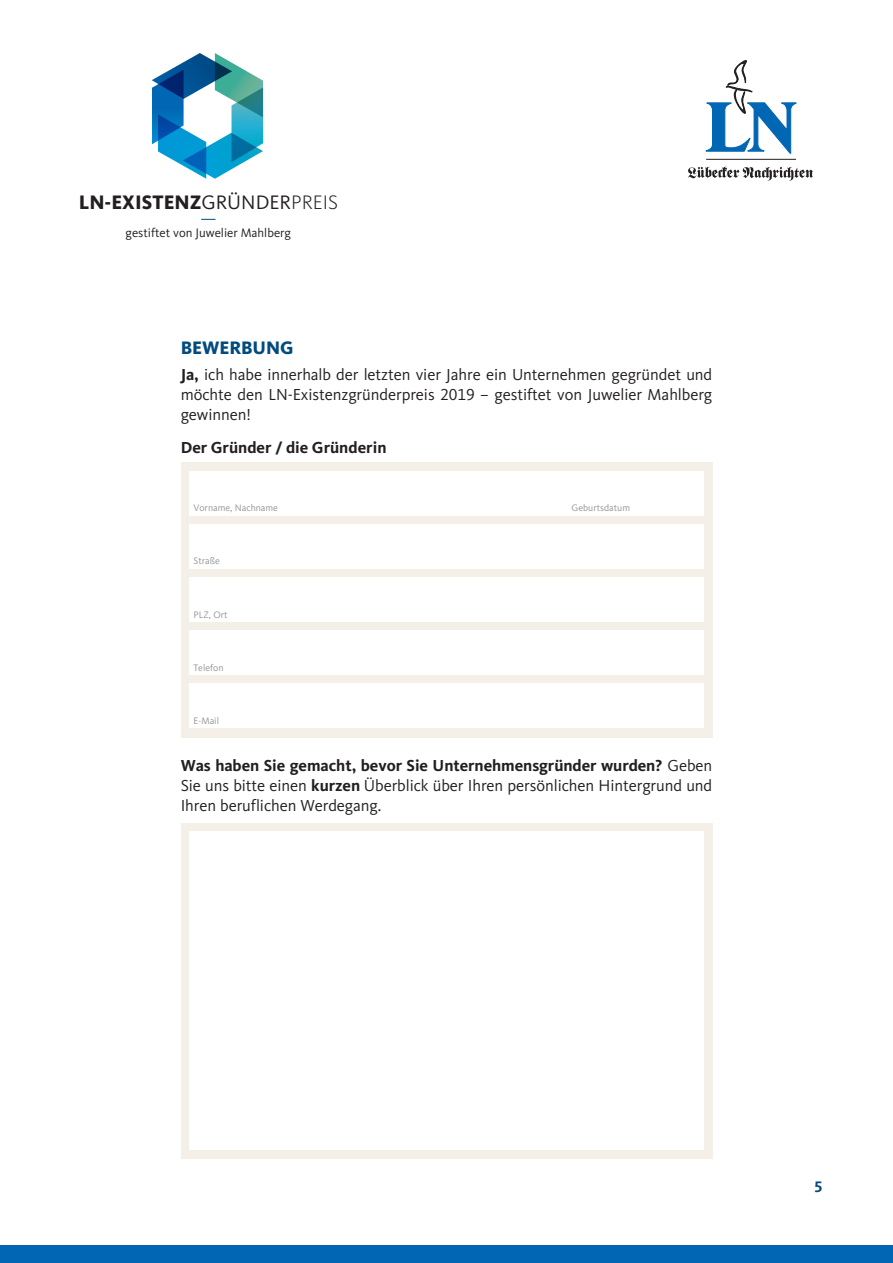
<style>
.page{position:relative;width:893px;height:1263px;background:#fff}
.page>*{position:absolute;margin:0;border:0;box-sizing:border-box;transform-origin:0 0}
.t1{font:800 20.25px "Kievit TF";color:#231f20}
.t2{font:800 18.75px "Kievit TF";letter-spacing:-.005em;color:#014b7e}
.t3{font:16.5px/19.8px "Kievit TF";letter-spacing:-.005em;color:#231f20;text-align:justify}
.t4{font:700 16.5px "Kievit TF";color:#231f20}
.t5{font:700 15.75px "Kievit TF";color:#014b7e}
.t6{font:12.75px "Kievit TF";color:#231f20}
.t7{font:9.75px "Kievit TF";color:#939598}
.s1{font-weight:400}
.s2{font-weight:300}
.s3{font-weight:700}
</style>
<div class="page">
<div style="left:0;top:1246px;width:893px;height:17px;background:#0166b3"></div>
<hr style="left:706px;top:159px;width:90px;height:1px;background:#231f20">
<svg style="left:706px;top:60px;width:90px;height:94px"></svg>
<svg style="left:688px;top:167px;width:125px;height:14px"></svg>
<svg style="left:152px;top:53px;width:111px;height:126px"></svg>
<svg style="left:201px;top:219px;width:15px;height:1px"></svg>
<div style="left:181px;top:462px;width:531px;height:276px;background:#f4f0e8"></div>
<div style="left:189px;top:471px;width:515px;height:45px;background:#fff"></div>
<div style="left:189px;top:524px;width:515px;height:45px;background:#fff"></div>
<div style="left:189px;top:577px;width:515px;height:45px;background:#fff"></div>
<div style="left:189px;top:630px;width:515px;height:45px;background:#fff"></div>
<div style="left:189px;top:684px;width:515px;height:44px;background:#fff"></div>
<div style="left:181px;top:823px;width:531px;height:336px;background:#f4f0e8"></div>
<div style="left:189px;top:831px;width:515px;height:319px;background:#fff"></div>
<p class="t1" style="left:79px;top:190px;width:261px">LN-EXISTENZ<span class="s1">GRÜNDER</span><span class="s2">PREIS</span></p>
<p class="t6" style="left:126px;top:226px;width:167px">gestiftet von Juwelier Mahlberg</p>
<p class="t2" style="left:181px;top:337px;width:114px">BEWERBUNG</p>
<p class="t3" style="left:181px;top:365px;width:533px"><span class="s3">Ja,</span> ich habe innerhalb der letzten vier Jahre ein Unternehmen gegründet und möchte den LN-Existenzgründerpreis 2019 – gestiftet von Juwelier Mahlberg gewinnen!</p>
<p class="t4" style="left:181px;top:437px;width:207px">Der Gründer / die Gründerin</p>
<p class="t7" style="left:193px;top:502px;width:86px">Vorname, Nachname</p>
<p class="t7" style="left:571px;top:502px;width:60px">Geburtsdatum</p>
<p class="t7" style="left:193px;top:556px;width:28px">Straße</p>
<p class="t7" style="left:193px;top:609px;width:36px">PLZ, Ort</p>
<p class="t7" style="left:193px;top:662px;width:32px">Telefon</p>
<p class="t7" style="left:193px;top:715px;width:27px">E-Mail</p>
<p class="t3" style="left:181px;top:756px;width:533px"><span class="s3">Was haben Sie gemacht, bevor Sie Unternehmensgründer wurden?</span> Geben Sie uns bitte einen <span class="s3">kurzen</span> Überblick über Ihren persönlichen Hintergrund und Ihren beruflichen Werdegang.</p>
<p class="t5" style="left:814px;top:1177px;width:10px">5</p>
</div>
